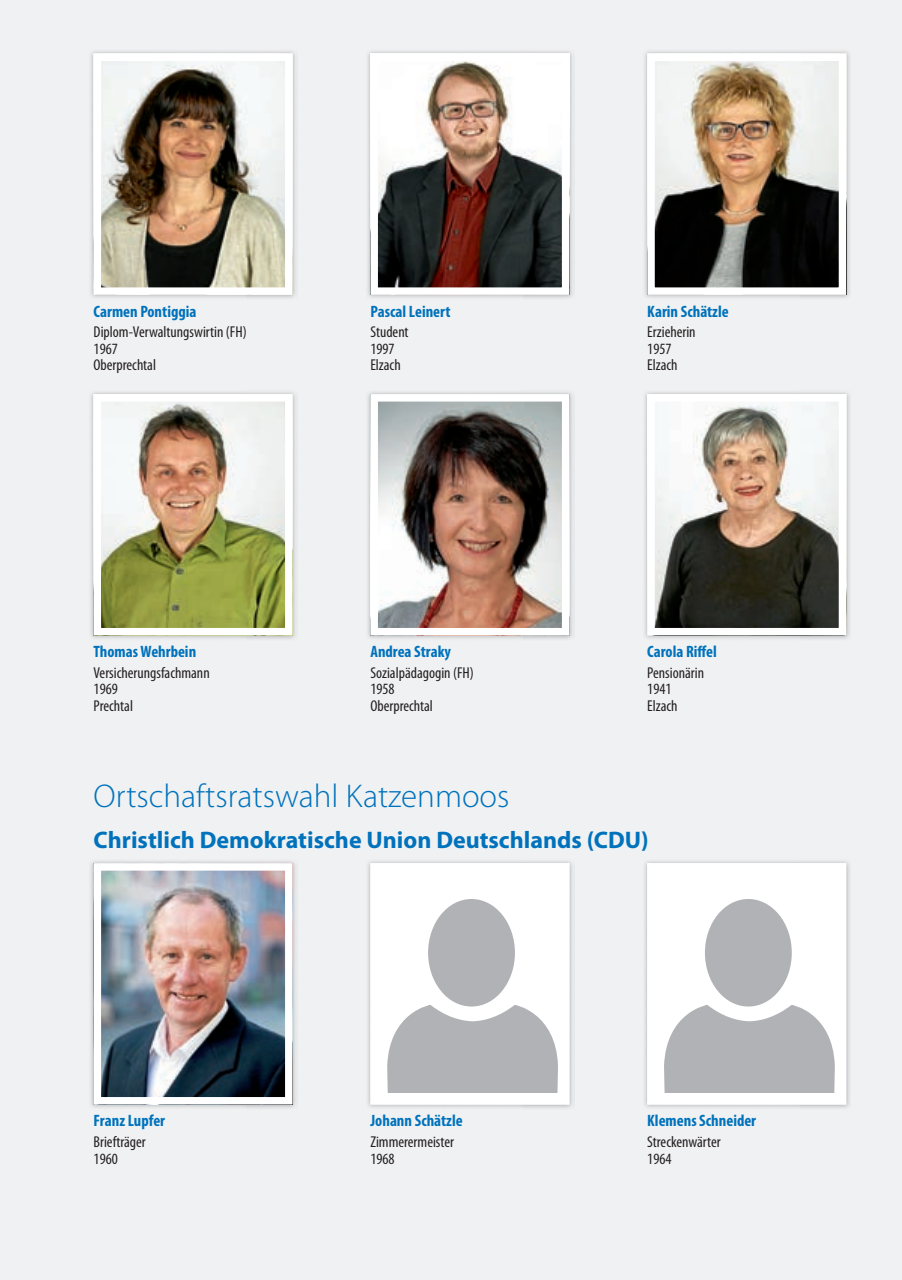
<style>
.page{position:relative;width:902px;height:1280px;background:#fff}
.page>*{position:absolute;margin:0;border:0;box-sizing:border-box;transform-origin:0 0}
.t1{font:300 33px "Myriad Pro";color:#0072bc}
.t2{font:700 24px "Myriad Pro";color:#0072bc}
.t3{font:700 condensed 16.5px "Myriad Pro";color:#0072bc}
.t4{font:condensed 15.75px/16.5px "Myriad Pro";color:#231f20}
</style>
<div class="page">
<div style="left:0;top:0;width:901px;height:1280px;background:#f0f1f2"></div>
<img style="left:89px;top:49px;width:208px;height:251px">
<img style="left:94px;top:54px;width:198px;height:241px">
<img style="left:366px;top:49px;width:208px;height:251px">
<svg style="left:370px;top:54px;width:199px;height:241px"></svg>
<img style="left:642px;top:49px;width:208px;height:251px">
<img style="left:647px;top:54px;width:199px;height:241px">
<img style="left:89px;top:389px;width:208px;height:251px">
<img style="left:94px;top:394px;width:198px;height:241px">
<img style="left:366px;top:389px;width:208px;height:251px">
<img style="left:370px;top:394px;width:199px;height:241px">
<img style="left:642px;top:389px;width:208px;height:251px">
<svg style="left:647px;top:394px;width:199px;height:241px"></svg>
<img style="left:89px;top:858px;width:208px;height:251px">
<img style="left:94px;top:863px;width:198px;height:241px">
<img style="left:366px;top:858px;width:208px;height:251px">
<svg style="left:370px;top:863px;width:199px;height:241px"></svg>
<img style="left:642px;top:858px;width:208px;height:251px">
<svg style="left:647px;top:863px;width:199px;height:241px"></svg>
<p class="t3" style="left:94px;top:302px;width:104px">Carmen Pontiggia</p>
<p class="t4" style="left:94px;top:324px;width:154px">Diplom-Verwaltungswirtin (FH)<br>1967<br>Oberprechtal</p>
<p class="t3" style="left:93px;top:643px;width:104px">Thomas Wehrbein</p>
<p class="t4" style="left:94px;top:665px;width:118px">Versicherungsfachmann<br>1969<br>Prechtal</p>
<p class="t3" style="left:370px;top:302px;width:82px">Pascal Leinert</p>
<p class="t4" style="left:370px;top:324px;width:40px">Student<br>1997<br>Elzach</p>
<p class="t3" style="left:370px;top:643px;width:82px">Andrea Straky</p>
<p class="t4" style="left:370px;top:665px;width:105px">Sozialpädagogin (FH)<br>1958<br>Oberprechtal</p>
<p class="t3" style="left:647px;top:302px;width:83px">Karin Schätzle</p>
<p class="t4" style="left:647px;top:324px;width:50px">Erzieherin<br>1957<br>Elzach</p>
<p class="t3" style="left:647px;top:643px;width:71px">Carola Riffel</p>
<p class="t4" style="left:647px;top:665px;width:58px">Pensionärin<br>1941<br>Elzach</p>
<h1 class="t1" style="left:94px;top:777px;width:417px">Ortschaftsratswahl Katzenmoos</h1>
<h2 class="t2" style="left:94px;top:824px;width:556px">Christlich Demokratische Union Deutschlands (CDU)</h2>
<p class="t3" style="left:94px;top:1112px;width:73px">Franz Lupfer</p>
<p class="t4" style="left:94px;top:1134px;width:54px">Briefträger<br>1960</p>
<p class="t3" style="left:370px;top:1112px;width:94px">Johann Schätzle</p>
<p class="t4" style="left:370px;top:1134px;width:85px">Zimmerermeister<br>1968</p>
<p class="t3" style="left:647px;top:1112px;width:110px">Klemens Schneider</p>
<p class="t4" style="left:647px;top:1134px;width:75px">Streckenwärter<br>1964</p>
</div>
